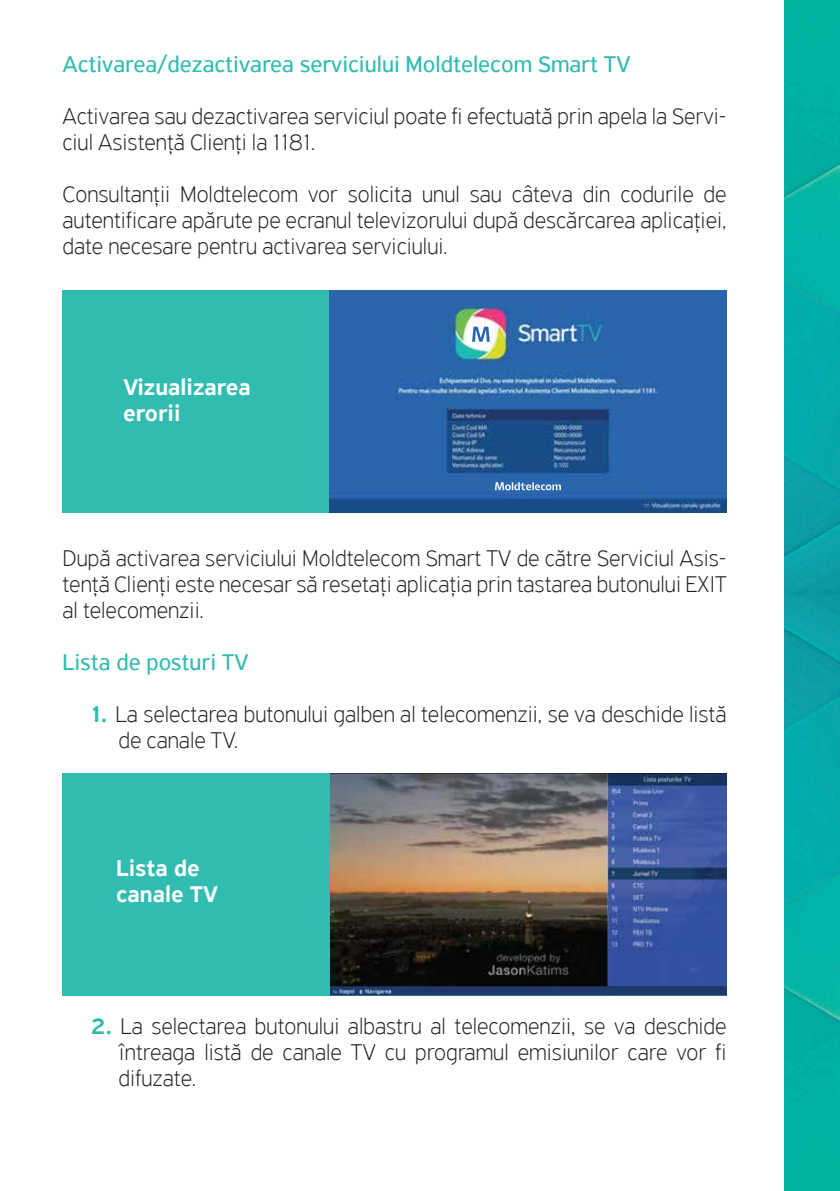
<style>
.page{position:relative;width:840px;height:1191px;background:#fff}
.page>*{position:absolute;margin:0;border:0;box-sizing:border-box;transform-origin:0 0}
.t1{font:100 24px/26px "PF Highway Sans Pro";color:#231f20;text-align:justify}
.t2{font:24px "PF Highway Sans Pro";color:#30bcb0}
.t3{font:500 24px/26px "PF Highway Sans Pro";color:#fff}
.s1{font-weight:500;color:#30bcb0}
</style>
<div class="page">
<img style="left:784px;top:0;width:55px;height:1191px">
<div style="left:62px;top:290px;width:664px;height:223px;background:#30bcb0"></div>
<img style="left:329px;top:290px;width:397px;height:223px">
<div style="left:466px;top:320px;width:29px;height:29px;background:#fff;border-radius:50%"></div>
<svg style="left:472px;top:327px;width:17px;height:15px"></svg>
<svg style="left:491px;top:479px;width:72px;height:13px"></svg>
<svg style="left:494px;top:482px;width:66px;height:8px"></svg>
<div style="left:62px;top:773px;width:664px;height:222px;background:#30bcb0"></div>
<img style="left:330px;top:773px;width:396px;height:222px">
<p class="t2" style="left:62px;top:50px;width:569px">Activarea/dezactivarea serviciului Moldtelecom Smart TV</p>
<p class="t1" style="left:62px;top:103px;width:665px">Activarea sau dezactivarea serviciul poate fi efectuată prin apela la Servi&shy;ciul Asistenţă Clienţi la 1181.</p>
<p class="t1" style="left:62px;top:181px;width:665px">Consultanţii Moldtelecom vor solicita unul sau câteva din codurile de autentificare apărute pe ecranul televizorului după descărcarea aplicaţiei, date necesare pentru activarea serviciului.</p>
<p class="t3" style="left:123px;top:374px;width:129px">Vizualizarea erorii</p>
<p class="t1" style="left:62px;top:545px;width:665px">După activarea serviciului Moldtelecom Smart TV de către Serviciul Asis&shy;tenţă Clienţi este necesar să resetaţi aplicaţia prin tastarea butonului EXIT al telecomenzii.</p>
<p class="t2" style="left:62px;top:648px;width:188px">Lista de posturi TV</p>
<p class="t1" style="left:118px;top:701px;width:609px;text-indent:-28px"><span class="s1">1.</span> La selectarea butonului galben al telecomenzii, se va deschide listă de canale TV.</p>
<p class="t3" style="left:116px;top:856px;width:104px">Lista de canale TV</p>
<p class="t1" style="left:118px;top:1013px;width:609px;text-indent:-28px"><span class="s1">2.</span> La selectarea butonului albastru al telecomenzii, se va deschide întreaga listă de canale TV cu programul emisiunilor care vor fi difuzate.</p>
</div>
